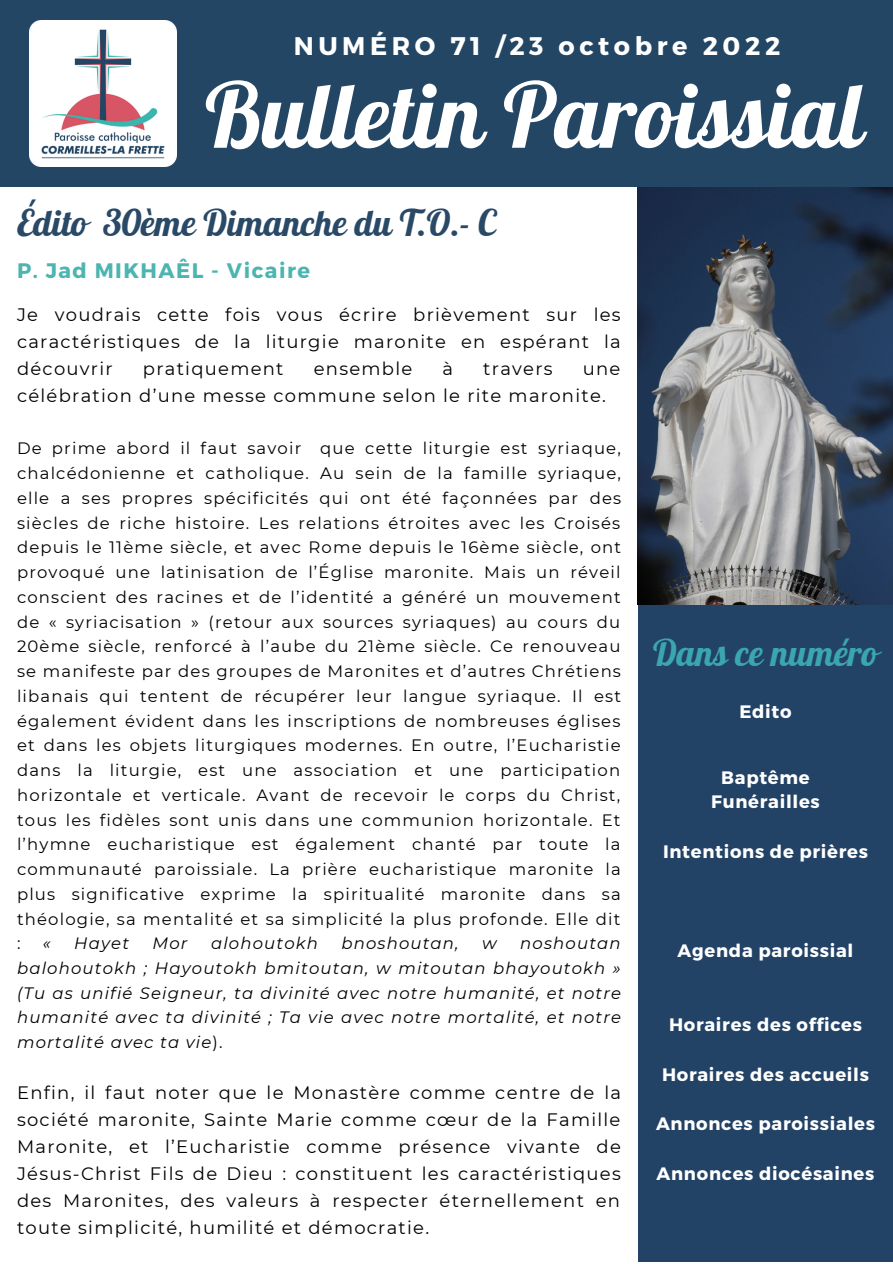
<style>
.page{position:relative;width:893px;height:1264px;background:#fff}
.page>*{position:absolute;margin:0;border:0;box-sizing:border-box;transform-origin:0 0}
.t1{font:89.85px "Lobster";color:#fff}
.t2{font:36px "Lobster";color:#294966}
.t3{font:36px "Lobster";color:#3ba6af}
.t4{font:700 25.5px "Montserrat";letter-spacing:.18em;color:#fff}
.t5{font:700 21px "Montserrat";letter-spacing:.07em;color:#4db5b0}
.t6{font:18px/27px "Montserrat";letter-spacing:.07em;color:#000;text-align:justify}
.t7{font:700 18px/24.8px "Montserrat";letter-spacing:.04em;color:#fff;text-align:center}
.t8{font:16.5px/24.8px "Montserrat";letter-spacing:.07em;color:#000;text-align:justify}
.t9{font:italic 16.5px/24.8px "Montserrat";letter-spacing:.07em;color:#000;text-align:justify}
.s1{font-style:normal}
</style>
<div class="page">
<div style="left:638px;top:604px;width:254px;height:658px;background:#234366"></div>
<div style="left:0;top:0;width:892px;height:187px;background:#234664"></div>
<img style="left:30px;top:21px;width:146px;height:146px">
<img style="left:638px;top:187px;width:254px;height:417px">
<h3 class="t4" style="left:294px;top:29px;width:488px">NUMÉRO 71 /23 octobre 2022</h3>
<h1 class="t1" style="left:205px;top:58px;width:660px">Bulletin Paroissial</h1>
<h2 class="t2" style="left:17px;top:199px;width:480px">Édito 30ème Dimanche du T.O.- C</h2>
<p class="t5" style="left:17px;top:257px;width:294px">P. Jad MIKHAÊL - Vicaire</p>
<p class="t6" style="left:17px;top:300px;width:605px">Je voudrais cette fois vous écrire brièvement sur les caractéristiques de la liturgie maronite en espérant la découvrir</p>
<p class="t6" style="left:143px;top:354px;width:142px">pratiquement</p>
<p class="t6" style="left:314px;top:354px;width:100px">ensemble</p>
<p class="t6" style="left:442px;top:354px;width:12px">à</p>
<p class="t6" style="left:483px;top:354px;width:71px">travers</p>
<p class="t6" style="left:17px;top:354px;width:605px;text-indent:565px">une célébration d’une messe commune selon le rite maronite.</p>
<p class="t8" style="left:17px;top:436px;width:605px">De prime abord il faut savoir que cette liturgie est syriaque, chalcédonienne et catholique. Au sein de la famille syriaque, elle a ses propres spécificités qui ont été façonnées par des siècles de riche histoire. Les relations étroites avec les Croisés depuis le 11ème siècle, et avec Rome depuis le 16ème siècle, ont provoqué une latinisation de l’Église maronite. Mais un réveil conscient des racines et de l’identité a généré un mouvement de « syriacisation » (retour aux sources syriaques) au cours du 20ème siècle, renforcé à l’aube du 21ème siècle. Ce renouveau se manifeste par des groupes de Maronites et d’autres Chrétiens libanais qui tentent de récupérer leur langue syriaque. Il est également évident dans les inscriptions de nombreuses églises et dans les objets liturgiques modernes. En outre, l’Eucharistie dans la liturgie, est une association et une participation horizontale et verticale. Avant de recevoir le corps du Christ, tous les fidèles sont unis dans une communion horizontale. Et l’hymne eucharistique est également chanté par toute la communauté paroissiale. La prière eucharistique maronite la plus significative exprime la spiritualité maronite dans sa théologie, sa mentalité et sa simplicité la plus profonde. Elle dit :</p>
<p class="t9" style="left:17px;top:930px;width:605px;text-indent:503px">noshoutan balohoutokh ; Hayoutokh bmitoutan, w mitoutan bhayoutokh » (Tu as unifié Seigneur, ta divinité avec notre humanité, et notre humanité avec ta divinité ; Ta vie avec notre mortalité, et notre mortalité avec ta vie<span class="s1">).</span></p>
<p class="t6" style="left:17px;top:1078px;width:605px">Enfin, il faut noter que le Monastère comme centre de la société maronite, Sainte Marie comme cœur de la Famille Maronite, et l’Eucharistie comme présence vivante de Jésus-Christ Fils de Dieu : constituent les caractéristiques des Maronites, des valeurs à respecter éternellement en toute simplicité, humilité et démocratie.</p>
<p class="t9" style="left:43px;top:930px;width:9px">«</p>
<p class="t9" style="left:74px;top:930px;width:56px">Hayet</p>
<p class="t9" style="left:152px;top:930px;width:36px">Mor</p>
<p class="t9" style="left:211px;top:930px;width:108px">alohoutokh</p>
<p class="t9" style="left:341px;top:930px;width:119px">bnoshoutan,</p>
<p class="t9" style="left:482px;top:930px;width:16px">w</p>
<h2 class="t3" style="left:653px;top:629px;width:226px">Dans ce numéro</h2>
<p class="t7" style="left:739px;top:698px;width:54px">Edito</p>
<p class="t7" style="left:711px;top:764px;width:110px">Baptême<br>Funérailles</p>
<p class="t7" style="left:663px;top:838px;width:206px">Intentions de prières</p>
<p class="t7" style="left:677px;top:937px;width:177px">Agenda paroissial</p>
<p class="t7" style="left:669px;top:1011px;width:194px">Horaires des offices</p>
<p class="t7" style="left:662px;top:1060px;width:208px">Horaires des accueils</p>
<p class="t7" style="left:656px;top:1110px;width:220px">Annonces paroissiales</p>
<p class="t7" style="left:656px;top:1159px;width:219px">Annonces diocésaines</p>
</div>
